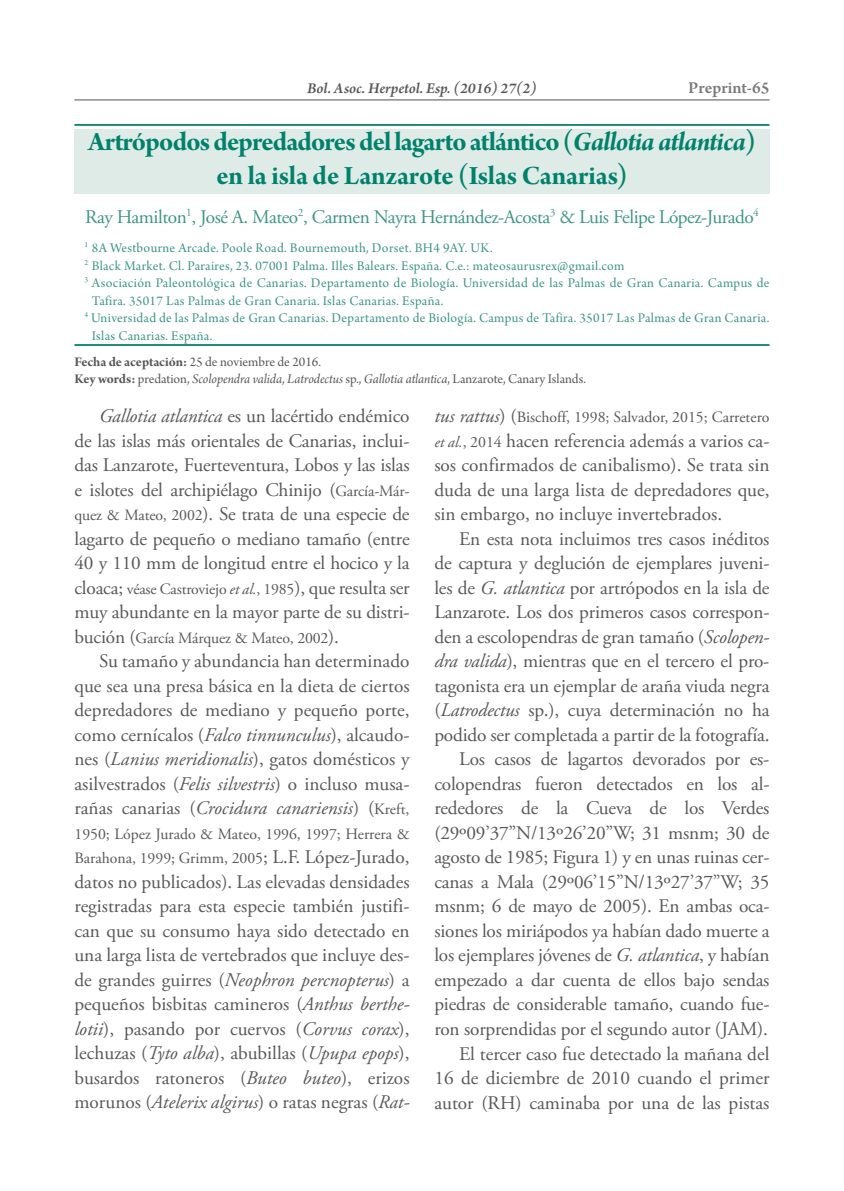
<style>
.page{position:relative;width:844px;height:1191px;background:#fff}
.page>*{position:absolute;margin:0;border:0;box-sizing:border-box;transform-origin:0 0}
.t1{font:28px/33.6px "Arno Pro Bold Subhead";letter-spacing:-.025em;color:#00816b;text-align:center}
.t2{font:19.25px/24.5px "Adobe Garamond Pro";letter-spacing:-.01em;color:#58585a;text-align:justify}
.t3{font:19.25px "Adobe Garamond Pro";letter-spacing:-.025em;color:#3d9684}
.t4{font:600 17.5px "Arno Pro";color:#58585a}
.t5{font:15.75px/24.5px "Adobe Garamond Pro";color:#58585a}
.t6{font:italic 600 15.75px "Arno Pro";color:#58585a}
.t7{font:14px "Arno Pro Subhead";letter-spacing:.02em;color:#3d9684}
.t8{font:14px "Arno Pro Italic Subhead";letter-spacing:-.005em;color:#58585a}
.t9{font:14px "Arno Pro Subhead";color:#58585a}
.s1{font-family:"Arno Pro Bold Italic Subhead"}
.s2{font-family:"Arno Pro Bold Subhead"}
.s3{font-family:"Arno Pro Subhead"}
.s4{font-style:italic}
.s5{font-size:15.75px}
.s6{font-style:italic;font-size:15.75px}
.s7{font-size:19.25px}
.s8{font-style:italic;font-size:19.25px}
</style>
<div class="page">
<hr style="left:74px;top:99px;width:695px;height:2px;background:#58585a">
<div style="left:74px;top:129px;width:695px;height:65px;background:#deebe6"></div>
<hr style="left:74px;top:124px;width:695px;height:2px;background:#00816b">
<hr style="left:74px;top:344px;width:695px;height:2px;background:#00816b">
<p class="t6" style="left:307px;top:79px;width:231px">Bol. Asoc. Herpetol. Esp. (2016) 27(2)</p>
<p class="t4" style="left:688px;top:78px;width:82px">Preprint-65</p>
<h1 class="t1" style="left:88px;top:127px;width:668px">Artrópodos depredadores del lagarto atlántico (<span class="s1">Gallotia atlantica</span>) en la isla de Lanzarote (Islas Canarias)</h1>
<p class="t3" style="left:85px;top:205px;width:675px">Ray Hamilton<sup>1</sup>, José A. Mateo<sup>2</sup>, Carmen Nayra Hernández-Acosta<sup>3</sup> &amp; Luis Felipe López-Jurado<sup>4</sup></p>
<p class="t7" style="left:84px;top:240px;width:410px"><sup>1</sup> 8A Westbourne Arcade. Poole Road. Bournemouth, Dorset. BH4 9AY. UK.</p>
<p class="t7" style="left:84px;top:257px;width:541px"><sup>2</sup> Black Market. Cl. Paraires, 23. 07001 Palma. Illes Balears. España. C.e.: mateosaurusrex@gmail.com</p>
<p class="t7" style="left:84px;top:275px;width:686px"><sup>3</sup> Asociación Paleontológica de Canarias. Departamento de Biología. Universidad de las Palmas de Gran Canaria. Campus de</p>
<p class="t7" style="left:92px;top:292px;width:353px">Tafira. 35017 Las Palmas de Gran Canaria. Islas Canarias. España.</p>
<p class="t7" style="left:84px;top:310px;width:686px"><sup>4</sup> Universidad de las Palmas de Gran Canarias. Departamento de Biología. Campus de Tafira. 35017 Las Palmas de Gran Canaria.</p>
<p class="t7" style="left:92px;top:327px;width:122px">Islas Canarias. España.</p>
<p class="t9" style="left:74px;top:354px;width:248px"><span class="s2">Fecha de aceptación:</span> 25 de noviembre de 2016.</p>
<p class="t8" style="left:74px;top:371px;width:513px"><span class="s2">Key words:</span> <span class="s3">predation,</span> Scolopendra valida<span class="s3">,</span> Latrodectus <span class="s3">sp.,</span> Gallotia atlantica<span class="s3">, Lanzarote, Canary Islands.</span></p>
<p class="t2" style="left:74px;top:404px;width:337px;text-indent:25px"><span class="s4">Gallotia atlantica</span> es un lacértido endémico de las islas más orientales de Canarias, inclui&shy;das Lanzarote, Fuerteventura, Lobos y las islas e islotes del archipiélago Chinijo (<span class="s5">García-Már&shy;quez &amp; Mateo, 2002</span>). Se trata de una especie de lagarto de pequeño o mediano tamaño (entre 40 y 110 mm de longitud entre el hocico y la cloaca; <span class="s5">véase Castroviejo</span> <span class="s6">et al.</span><span class="s5">, 1985</span>), que resulta ser muy abundante en la mayor parte de su distri-</p>
<p class="t5" style="left:74px;top:626px;width:266px"><span class="s7">bución (</span>García Márquez &amp; Mateo, 2002<span class="s7">).</span></p>
<p class="t2" style="left:74px;top:649px;width:336px;text-indent:25px">Su tamaño y abundancia han determinado que sea una presa básica en la dieta de ciertos depredadores de mediano y pequeño porte, como cernícalos (<span class="s4">Falco tinnunculus</span>), alcaudo&shy;nes (<span class="s4">Lanius meridionalis</span>), gatos domésticos y asilvestrados (<span class="s4">Felis silvestris</span>) o incluso musa&shy;rañas canarias (<span class="s4">Crocidura canariensis</span>) (<span class="s5">Kreft,</span></p>
<p class="t5" style="left:74px;top:822px;width:336px">1950; López Jurado &amp; Mateo, 1996, 1997; Herrera &amp;<br>Barahona, 1999; Grimm, 2005<span class="s7">; L.F. López-Jurado,</span></p>
<p class="t2" style="left:74px;top:870px;width:337px">datos no publicados). Las elevadas densidades registradas para esta especie también justifi&shy;can que su consumo haya sido detectado en una larga lista de vertebrados que incluye des&shy;de grandes guirres (<span class="s4">Neophron percnopterus</span>) a pequeños bisbitas camineros (<span class="s4">Anthus berthe&shy;lotii</span>), pasando por cuervos (<span class="s4">Corvus corax</span>), lechuzas (<span class="s4">Tyto alba</span>), abubillas (<span class="s4">Upupa epops</span>), busardos ratoneros (<span class="s4">Buteo buteo</span>), erizos morunos (<span class="s4">Atelerix algirus</span>) o ratas negras (<span class="s4">Rat-</span></p>
<p class="t5" style="left:434px;top:405px;width:336px"><span class="s8">tus rattus</span><span class="s7">) (</span>Bischoff, 1998; Salvador, 2015; Carretero</p>
<p class="t2" style="left:434px;top:429px;width:336px"><span class="s6">et al.</span><span class="s5">, 2014</span> hacen referencia además a varios ca&shy;sos confirmados de canibalismo). Se trata sin duda de una larga lista de depredadores que, sin embargo, no incluye invertebrados.</p>
<p class="t2" style="left:434px;top:527px;width:337px;text-align:right">En esta nota incluimos tres casos inéditos<br>de captura y deglución de ejemplares juveni&shy;les de <span class="s4">G. atlantica</span> por artrópodos en la isla de Lanzarote. Los dos primeros casos correspon&shy;den a escolopendras de gran tamaño (<span class="s4">Scolopen&shy;dra valida</span>), mientras que en el tercero el pro&shy;tagonista era un ejemplar de araña viuda negra (<span class="s4">Latrodectus</span> sp.), cuya determinación no ha podido ser completada a partir de la fotografía.<br>Los casos de lagartos devorados por es&shy;colopendras fueron detectados en los al&shy;rededores de la Cueva de los Verdes (29º09’37”N/13º26’20”W; 31 msnm; 30 de agosto de 1985; Figura 1) y en unas ruinas cer&shy;canas a Mala (29º06’15”N/13º27’37”W; 35 msnm; 6 de mayo de 2005). En ambas oca&shy;siones los miriápodos ya habían dado muerte a los ejemplares jóvenes de <span class="s4">G. atlantica</span>, y habían empezado a dar cuenta de ellos bajo sendas piedras de considerable tamaño, cuando fue&shy;ron sorprendidas por el segundo autor (JAM).<br>El tercer caso fue detectado la mañana del<br>16 de diciembre de 2010 cuando el primer autor (RH) caminaba por una de las pistas</p>
</div>
